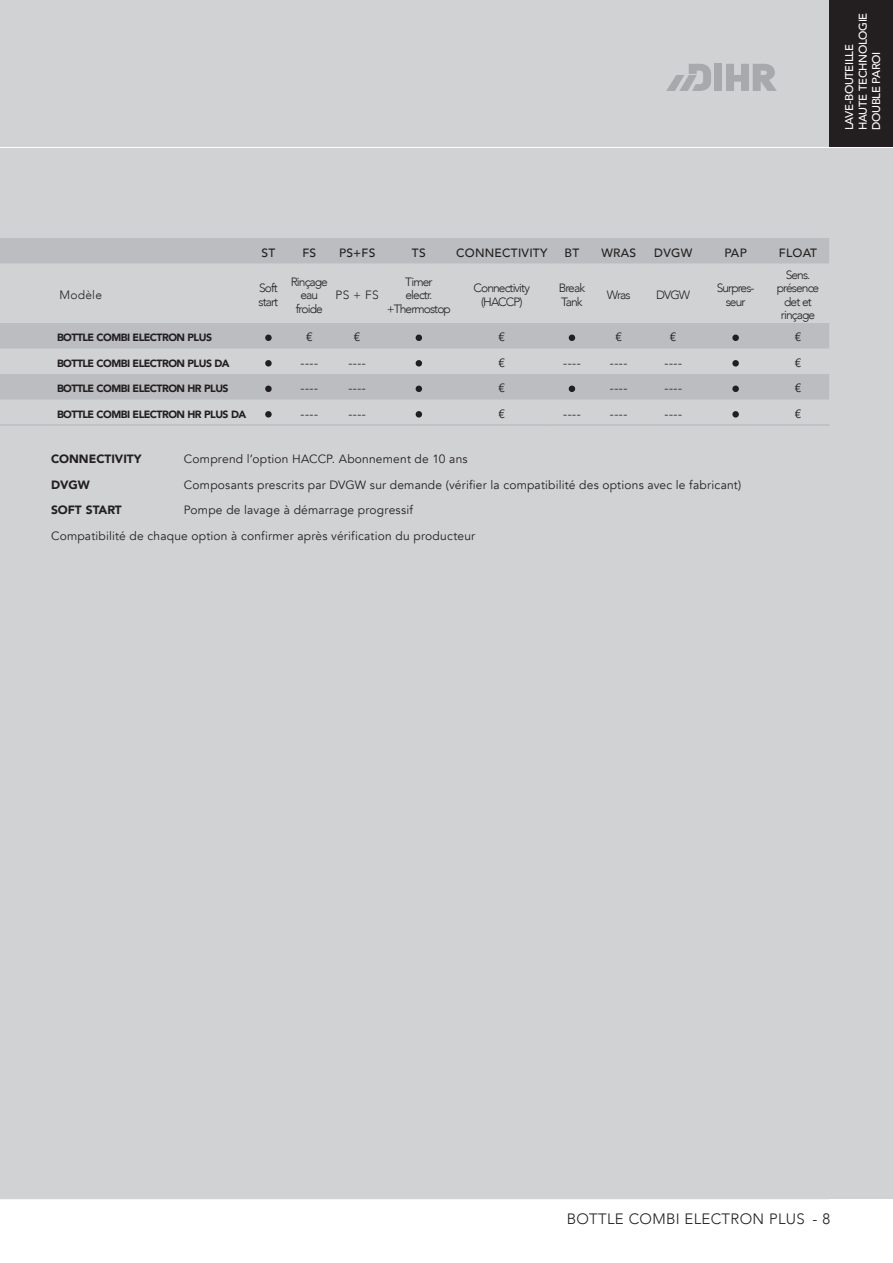
<style>
.page{position:relative;width:893px;height:1263px;background:#fff}
.page>*{position:absolute;margin:0;border:0;box-sizing:border-box;transform-origin:0 0}
.t1{font:300 15px "Avenir";letter-spacing:.02em;color:#231f20}
.note{font:12px "Avenir";letter-spacing:.015em;color:#231f20}
.t2{font:300 12px/13.5px "Avenir";letter-spacing:-.075em;color:#231f20;text-align:center}
.t3{font:500 12px "Avenir";letter-spacing:.02em;color:#231f20}
.Codici{font:900 12px "Avenir";color:#231f20}
.t4{font:500 11.25px/13.5px "Avenir";letter-spacing:-.03em;color:#fff}
.t5{font:900 10.5px "Avenir";letter-spacing:-.05em;color:#231f20}
</style>
<div class="page">
<div style="left:0;top:0;width:893px;height:147px;background:#d1d2d4"></div>
<div style="left:0;top:149px;width:893px;height:1050px;background:#d1d2d4"></div>
<svg style="left:0;top:238px;width:829px;height:161px"></svg>
<hr style="left:0;top:424px;width:51px;height:2px;background:#bcbdc0">
<hr style="left:51px;top:424px;width:199px;height:2px;background:#bcbdc0">
<hr style="left:250px;top:424px;width:37px;height:2px;background:#bcbdc0">
<hr style="left:287px;top:424px;width:45px;height:2px;background:#bcbdc0">
<hr style="left:332px;top:424px;width:51px;height:2px;background:#bcbdc0">
<hr style="left:383px;top:424px;width:72px;height:2px;background:#bcbdc0">
<hr style="left:455px;top:424px;width:94px;height:2px;background:#bcbdc0">
<hr style="left:549px;top:424px;width:46px;height:2px;background:#bcbdc0">
<hr style="left:595px;top:424px;width:47px;height:2px;background:#bcbdc0">
<hr style="left:642px;top:424px;width:62px;height:2px;background:#bcbdc0">
<hr style="left:704px;top:424px;width:63px;height:2px;background:#bcbdc0">
<hr style="left:767px;top:424px;width:62px;height:2px;background:#bcbdc0">
<div style="left:829px;top:0;width:64px;height:147px;background:#231f20"></div>
<svg style="left:265px;top:335px;width:7px;height:6px"></svg>
<svg style="left:416px;top:335px;width:6px;height:6px"></svg>
<svg style="left:569px;top:335px;width:6px;height:6px"></svg>
<svg style="left:732px;top:335px;width:7px;height:6px"></svg>
<svg style="left:265px;top:360px;width:7px;height:6px"></svg>
<svg style="left:416px;top:360px;width:6px;height:6px"></svg>
<svg style="left:732px;top:360px;width:7px;height:6px"></svg>
<svg style="left:265px;top:386px;width:7px;height:6px"></svg>
<svg style="left:416px;top:386px;width:6px;height:6px"></svg>
<svg style="left:569px;top:386px;width:6px;height:6px"></svg>
<svg style="left:732px;top:386px;width:7px;height:6px"></svg>
<svg style="left:265px;top:411px;width:7px;height:6px"></svg>
<svg style="left:416px;top:411px;width:6px;height:6px"></svg>
<svg style="left:732px;top:411px;width:7px;height:6px"></svg>
<div style="left:714px;top:64px;width:8px;height:27px;background:#a8a9ad"></div>
<svg style="left:726px;top:64px;width:51px;height:27px"></svg>
<svg style="left:666px;top:64px;width:45px;height:27px"></svg>
<p class="t4" style="left:842px;top:130px;width:119px;rotate:-90deg">LAVE-BOUTEILLE<br>HAUTE TECHNOLOGIE<br>DOUBLE PAROI</p>
<p class="t3" style="left:262px;top:242px;width:15px">ST</p>
<p class="t3" style="left:302px;top:242px;width:15px">FS</p>
<p class="t3" style="left:339px;top:242px;width:38px">PS+FS</p>
<p class="t3" style="left:412px;top:242px;width:15px">TS</p>
<p class="t3" style="left:456px;top:242px;width:93px">CONNECTIVITY</p>
<p class="t3" style="left:565px;top:242px;width:16px">BT</p>
<p class="t3" style="left:601px;top:242px;width:36px">WRAS</p>
<p class="t3" style="left:654px;top:242px;width:40px">DVGW</p>
<p class="t3" style="left:724px;top:242px;width:24px">PAP</p>
<p class="t3" style="left:779px;top:242px;width:40px">FLOAT</p>
<p class="t2" style="left:60px;top:288px;width:44px">Modèle</p>
<p class="t2" style="left:259px;top:282px;width:21px;text-align:left">Soft start</p>
<p class="t2" style="left:291px;top:275px;width:39px">Rinçage eau froide</p>
<p class="t2" style="left:336px;top:288px;width:45px">PS + FS</p>
<p class="t2" style="left:387px;top:275px;width:66px">Timer<br>electr. +Thermostop</p>
<p class="t2" style="left:474px;top:282px;width:58px">Connectivity (HACCP)</p>
<p class="t2" style="left:559px;top:282px;width:28px;text-align:left">Break<br>Tank</p>
<p class="t2" style="left:607px;top:288px;width:25px">Wras</p>
<p class="t2" style="left:656px;top:288px;width:35px">DVGW</p>
<p class="t2" style="left:717px;top:282px;width:39px">Surpres&shy;seur</p>
<p class="t2" style="left:777px;top:268px;width:44px">Sens. présence det et rinçage</p>
<p class="note" style="left:306px;top:330px;width:8px">€</p>
<p class="note" style="left:354px;top:330px;width:8px">€</p>
<p class="note" style="left:498px;top:330px;width:8px">€</p>
<p class="note" style="left:615px;top:330px;width:8px">€</p>
<p class="note" style="left:670px;top:330px;width:8px">€</p>
<p class="note" style="left:795px;top:330px;width:8px">€</p>
<p class="note" style="left:301px;top:355px;width:19px">----</p>
<p class="note" style="left:348px;top:355px;width:19px">----</p>
<p class="note" style="left:498px;top:355px;width:8px">€</p>
<p class="note" style="left:563px;top:355px;width:19px">----</p>
<p class="note" style="left:610px;top:355px;width:19px">----</p>
<p class="note" style="left:664px;top:355px;width:19px">----</p>
<p class="note" style="left:795px;top:355px;width:8px">€</p>
<p class="note" style="left:301px;top:381px;width:19px">----</p>
<p class="note" style="left:348px;top:381px;width:19px">----</p>
<p class="note" style="left:498px;top:381px;width:8px">€</p>
<p class="note" style="left:610px;top:381px;width:19px">----</p>
<p class="note" style="left:664px;top:381px;width:19px">----</p>
<p class="note" style="left:795px;top:381px;width:8px">€</p>
<p class="note" style="left:301px;top:406px;width:19px">----</p>
<p class="note" style="left:348px;top:406px;width:19px">----</p>
<p class="note" style="left:498px;top:406px;width:8px">€</p>
<p class="note" style="left:563px;top:406px;width:19px">----</p>
<p class="note" style="left:610px;top:406px;width:19px">----</p>
<p class="note" style="left:664px;top:406px;width:19px">----</p>
<p class="note" style="left:795px;top:406px;width:8px">€</p>
<p class="t5" style="left:57px;top:328px;width:156px">BOTTLE COMBI ELECTRON PLUS</p>
<p class="t5" style="left:57px;top:354px;width:174px">BOTTLE COMBI ELECTRON PLUS DA</p>
<p class="t5" style="left:57px;top:379px;width:173px">BOTTLE COMBI ELECTRON HR PLUS</p>
<p class="t5" style="left:57px;top:405px;width:191px">BOTTLE COMBI ELECTRON HR PLUS DA</p>
<p class="Codici" style="left:51px;top:449px;width:92px">CONNECTIVITY</p>
<p class="Codici" style="left:51px;top:474px;width:40px">DVGW</p>
<p class="Codici" style="left:51px;top:500px;width:72px">SOFT START</p>
<p class="note" style="left:184px;top:452px;width:285px">Comprend l’option HACCP. Abonnement de 10 ans</p>
<p class="note" style="left:184px;top:478px;width:559px">Composants prescrits par DVGW sur demande (vérifier la compatibilité des options avec le fabricant)</p>
<p class="note" style="left:184px;top:503px;width:231px">Pompe de lavage à démarrage progressif</p>
<p class="note" style="left:51px;top:529px;width:426px">Compatibilité de chaque option à confirmer après vérification du producteur</p>
<p class="t1" style="left:567px;top:1210px;width:239px">BOTTLE COMBI ELECTRON PLUS</p>
<p class="t1" style="left:812px;top:1210px;width:19px">- 8</p>
</div>
